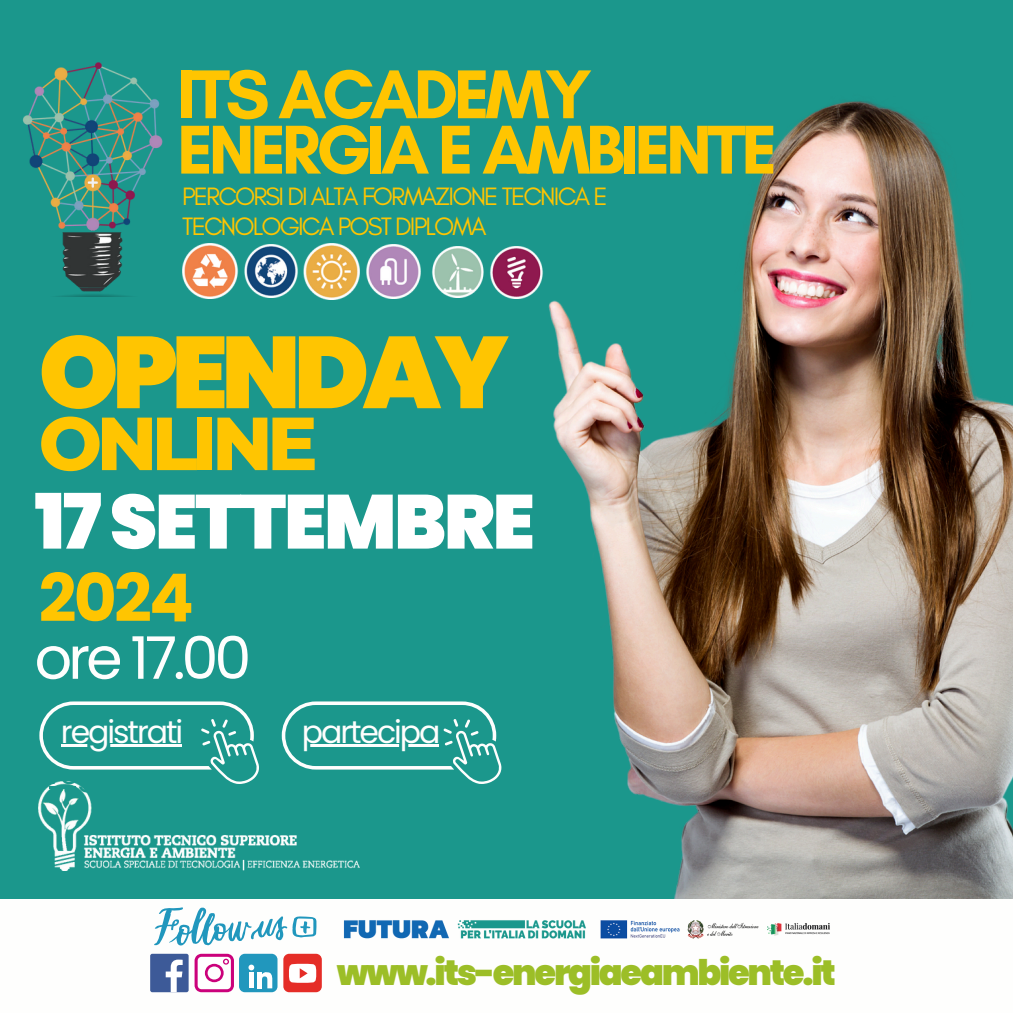
<style>
.page{position:relative;width:1013px;height:1013px;background:#fff}
.page>*{position:absolute;margin:0;border:0;box-sizing:border-box;transform-origin:0 0}
.t1{font:900 101.5px "Poppins";letter-spacing:-.065em;color:#ffc501}
.t2{font:900 76.25px "Poppins";letter-spacing:-.03em;color:#fff}
.t3{font:800 75px "Montserrat";letter-spacing:-.07em;color:#ffc501}
.t4{font:700 70.25px/55.4px "Glacial Indifference";letter-spacing:-.065em;color:#ffc501}
.t5{font:700 66.25px "Poppins";color:#ffc501}
.t6{font:58.75px "Poppins";letter-spacing:-.07em;color:#fefefd}
.t7{font:900 35.25px "Poppins";letter-spacing:-.065em;color:#9cbe27}
.t8{font:31.5px "Poppins";letter-spacing:-.065em;color:#fefefd}
.t9{font:25.62px/30.4px "Glacial Indifference";letter-spacing:-.07em;color:#ffc501}
</style>
<div class="page">
<div style="left:0;top:0;width:1012px;height:1012px;background:#1b978c"></div>
<img style="left:38px;top:101px;width:974px;height:797px">
<img style="left:182px;top:244px;width:117px;height:54px">
<img style="left:428px;top:246px;width:118px;height:52px">
<img style="left:301px;top:244px;width:58px;height:55px">
<img style="left:364px;top:245px;width:59px;height:53px">
<img style="left:39px;top:782px;width:320px;height:88px">
<img style="left:23px;top:62px;width:205px;height:235px">
<div style="left:0;top:898px;width:1012px;height:114px;background:#fefefd"></div>
<div style="left:150px;top:953px;width:39px;height:39px;background:#3d5a98;border-radius:2px"></div>
<svg style="left:166px;top:959px;width:17px;height:33px"></svg>
<svg style="left:194px;top:953px;width:40px;height:39px"></svg>
<div style="left:239px;top:953px;width:38px;height:39px;background:#2197bd;border-radius:6px"></div>
<svg style="left:248px;top:964px;width:6px;height:6px"></svg>
<div style="left:249px;top:972px;width:5px;height:16px;background:#fff"></div>
<div style="left:257px;top:972px;width:5px;height:16px;background:#fff"></div>
<svg style="left:262px;top:972px;width:11px;height:16px"></svg>
<div style="left:283px;top:953px;width:39px;height:39px;background:#e52d27;border-radius:6px"></div>
<svg style="left:289px;top:963px;width:27px;height:19px"></svg>
<svg style="left:154px;top:907px;width:162px;height:39px"></svg>
<img style="left:343px;top:920px;width:487px;height:19px">
<hr style="left:50px;top:785px;width:120px;height:3px;background:#1b978c">
<hr style="left:290px;top:785px;width:137px;height:3px;background:#1b978c">
<svg style="left:39px;top:701px;width:220px;height:83px"></svg>
<svg style="left:282px;top:701px;width:219px;height:83px"></svg>
<hr style="left:61px;top:744px;width:120px;height:3px;background:#fefefd">
<hr style="left:302px;top:744px;width:136px;height:3px;background:#fefefd">
<h1 class="t4" style="left:177px;top:66px;width:602px">ITS ACADEMY<br>ENERGIA E AMBIENTE</h1>
<p class="t9" style="left:182px;top:181px;width:427px">PERCORSI DI ALTA FORMAZIONE TECNICA E<br>TECNOLOGICA POST DIPLOMA</p>
<h3 class="t1" style="left:39px;top:301px;width:471px">OPENDAY</h3>
<p class="t3" style="left:39px;top:397px;width:280px">ONLINE</p>
<h4 class="t2" style="left:35px;top:468px;width:502px">17SETTEMBRE</h4>
<h6 class="t5" style="left:39px;top:552px;width:157px">2024</h6>
<p class="t6" style="left:35px;top:617px;width:218px">ore 17.00</p>
<h6 class="t8" style="left:61px;top:709px;width:124px">registrati</h6>
<p class="t8" style="left:302px;top:709px;width:140px">partecipa</p>
<h2 class="t7" style="left:337px;top:948px;width:500px">www.its-energiaeambiente.it</h2>
</div>
